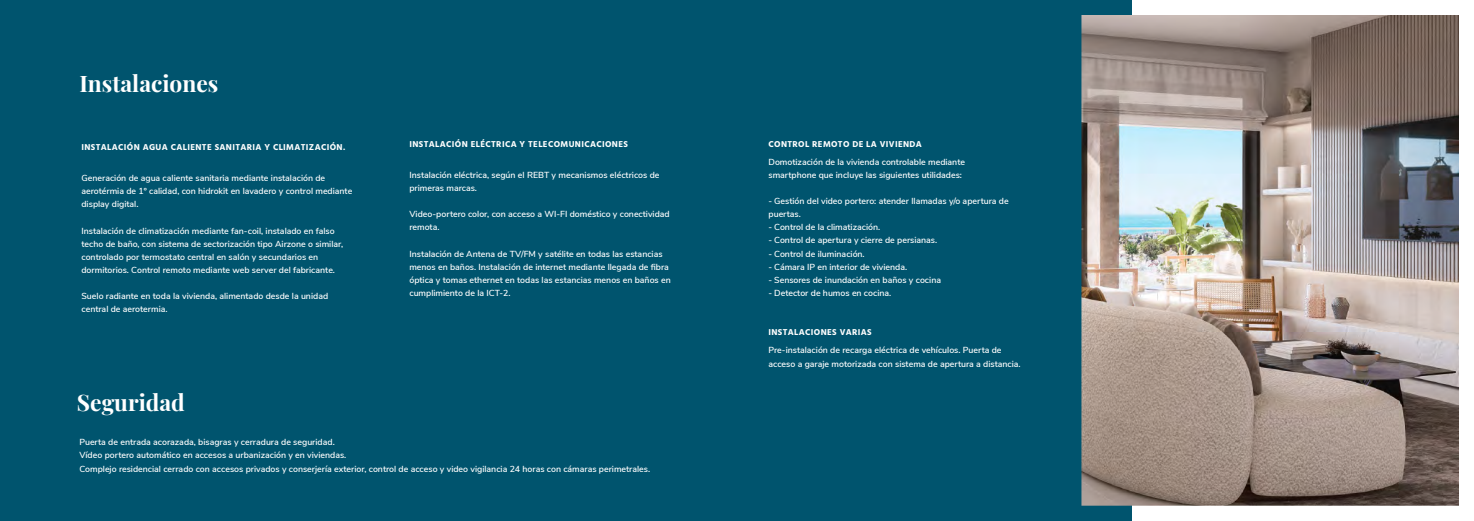
<style>
.page{position:relative;width:1474px;height:521px;background:#fff}
.page>*{position:absolute;margin:0;border:0;box-sizing:border-box;transform-origin:0 0}
.t1{font:700 22.75px "Playfair Display";color:#fff}
.t2{font:600 8.75px/13.1px "Nunito Sans";color:#fff}
.t3{font:700 8.75px "Hind";letter-spacing:.04em;color:#fff}
</style>
<div class="page">
<div style="left:0;top:0;width:1131px;height:521px;background:#00546e"></div>
<img style="left:1081px;top:16px;width:376px;height:489px">
<h1 class="t1" style="left:79px;top:66px;width:140px">Instalaciones</h1>
<p class="t3" style="left:81px;top:142px;width:265px">INSTALACIÓN AGUA CALIENTE SANITARIA Y CLIMATIZACIÓN.</p>
<p class="t2" style="left:81px;top:171px;width:272px">Generación de agua caliente sanitaria mediante instalación de aerotérmia de 1º calidad, con hidrokit en lavadero y control mediante display digital.</p>
<p class="t2" style="left:81px;top:223px;width:263px">Instalación de climatización mediante fan-coil, instalado en falso techo de baño, con sistema de sectorización tipo Airzone o similar, controlado por termostato central en salón y secundarios en dormitorios. Control remoto mediante web server del fabricante.</p>
<p class="t2" style="left:81px;top:289px;width:248px">Suelo radiante en toda la vivienda, alimentado desde la unidad central de aerotermia.</p>
<p class="t3" style="left:409px;top:138px;width:220px">INSTALACIÓN ELÉCTRICA Y TELECOMUNICACIONES</p>
<p class="t2" style="left:409px;top:168px;width:251px">Instalación eléctrica, según el REBT y mecanismos eléctricos de primeras marcas.</p>
<p class="t2" style="left:409px;top:207px;width:262px">Video-portero color, con acceso a WI-FI doméstico y conectividad remota.</p>
<p class="t2" style="left:409px;top:246px;width:263px">Instalación de Antena de TV/FM y satélite en todas las estancias menos en baños. Instalación de internet mediante llegada de fibra óptica y tomas ethernet en todas las estancias menos en baños en cumplimiento de la ICT-2.</p>
<h1 class="t1" style="left:77px;top:384px;width:109px">Seguridad</h1>
<p class="t2" style="left:79px;top:435px;width:572px">Puerta de entrada acorazada, bisagras y cerradura de seguridad.<br>Vídeo portero automático en accesos a urbanización y en viviendas.<br>Complejo residencial cerrado con accesos privados y conserjería exterior, control de acceso y video vigilancia 24 horas con cámaras perimetrales.</p>
<p class="t3" style="left:768px;top:138px;width:155px">CONTROL REMOTO DE LA VIVIENDA</p>
<p class="t2" style="left:768px;top:154px;width:198px">Domotización de la vivienda controlable mediante smartphone que incluye las siguientes utilidades:</p>
<p class="t2" style="left:768px;top:194px;width:242px">- Gestión del video portero: atender llamadas y/o apertura de puertas.</p>
<p class="t2" style="left:768px;top:220px;width:113px">- Control de la climatización.</p>
<p class="t2" style="left:768px;top:233px;width:170px">- Control de apertura y cierre de persianas.</p>
<p class="t2" style="left:768px;top:246px;width:98px">- Control de iluminación.</p>
<p class="t2" style="left:768px;top:259px;width:140px">- Cámara IP en interior de vivienda.</p>
<p class="t2" style="left:768px;top:273px;width:174px">- Sensores de inundación en baños y cocina</p>
<p class="t2" style="left:768px;top:286px;width:124px">- Detector de humos en cocina.</p>
<p class="t3" style="left:768px;top:327px;width:105px">INSTALACIONES VARIAS</p>
<p class="t2" style="left:768px;top:343px;width:254px">Pre-instalación de recarga eléctrica de vehículos. Puerta de acceso a garaje motorizada con sistema de apertura a distancia.</p>
</div>
